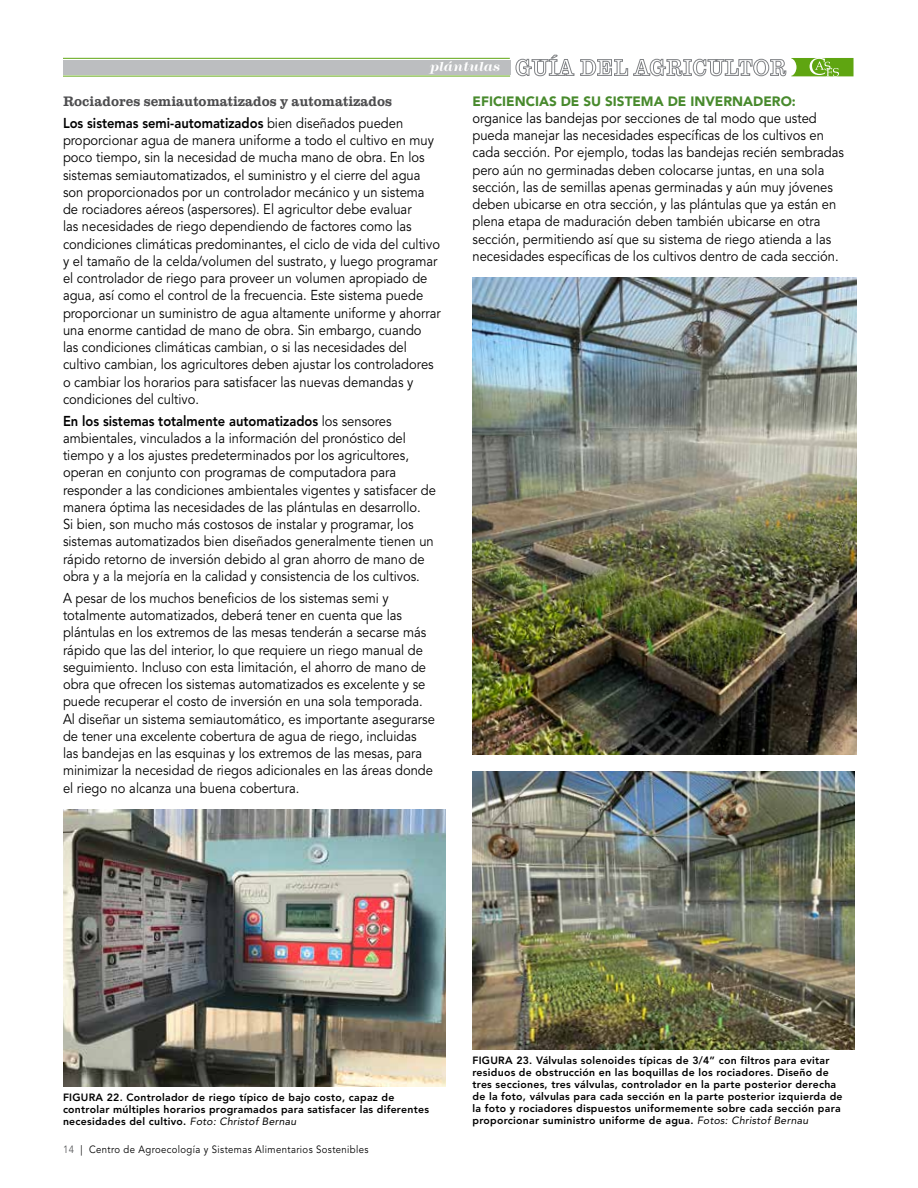
<style>
.page{position:relative;width:918px;height:1188px;background:#fff}
.page>*{position:absolute;margin:0;border:0;box-sizing:border-box;transform-origin:0 0}
.t1{font:14.25px/17.2px "Avenir LT Std";color:#000;scale:.91 1}
.t2{font:700 14.25px "Clarendon";color:#4d4d4f;scale:.95 1}
.t3{font:italic 700 13.65px "Modern 216";color:#fff}
.t4{font:900 13.5px "Avenir LT Std";color:#488a2d}
.t5{font:800 10.5px/12px "Avenir LT Std";letter-spacing:.025em;color:#000}
.t6{font:10.5px "Avenir LT Std";letter-spacing:.04em;color:#000;scale:.91 1}
.s1{font-size:13.2px}
.s2{font-weight:800}
.s3{font-weight:400;font-style:italic}
.s4{color:#58595b}
</style>
<div class="page">
<hr style="left:63px;top:58px;width:447px;height:1px;background:#5fa511">
<hr style="left:63px;top:76px;width:447px;height:1px;background:#5fa511">
<div style="left:63px;top:60px;width:447px;height:14px;background:#bcbec0"></div>
<svg style="left:515px;top:55px;width:339px;height:22px"></svg>
<img style="left:63px;top:809px;width:383px;height:277px">
<img style="left:472px;top:278px;width:385px;height:477px">
<img style="left:472px;top:772px;width:383px;height:278px">
<p class="t3" style="left:430px;top:58px;width:72px"><span class="s1">pl</span>án<span class="s1">t</span>u<span class="s1">l</span>as</p>
<p class="t4" style="left:472px;top:93px;width:325px">EFICIENCIAS DE SU SISTEMA DE INVERNADERO:</p>
<p class="t1" style="left:472px;top:110px;width:410px">organice las bandejas por secciones de tal modo que usted pueda manejar las necesidades específicas de los cultivos en cada sección. Por ejemplo, todas las bandejas recién sembradas pero aún no germinadas deben colocarse juntas, en una sola sección, las de semillas apenas germinadas y aún muy jóvenes deben ubicarse en otra sección, y las plántulas que ya están en plena etapa de maduración deben también ubicarse en otra sección, permitiendo así que su sistema de riego atienda a las necesidades específicas de los cultivos dentro de cada sección.</p>
<p class="t2" style="left:63px;top:93px;width:348px">Rociadores semiautomatizados y automatizados</p>
<p class="t1" style="left:63px;top:115px;width:417px"><span class="s2">Los sistemas semi-automatizados</span> bien diseñados pueden proporcionar agua de manera uniforme a todo el cultivo en muy poco tiempo, sin la necesidad de mucha mano de obra. En los sistemas semiautomatizados, el suministro y el cierre del agua son proporcionados por un controlador mecánico y un sistema de rociadores aéreos (aspersores). El agricultor debe evaluar<br>las necesidades de riego dependiendo de factores como las condiciones climáticas predominantes, el ciclo de vida del cultivo y el tamaño de la celda/volumen del sustrato, y luego programar el controlador de riego para proveer un volumen apropiado de agua, así como el control de la frecuencia. Este sistema puede proporcionar un suministro de agua altamente uniforme y ahorrar una enorme cantidad de mano de obra. Sin embargo, cuando<br>las condiciones climáticas cambian, o si las necesidades del cultivo cambian, los agricultores deben ajustar los controladores o cambiar los horarios para satisfacer las nuevas demandas y condiciones del cultivo.</p>
<p class="t1" style="left:63px;top:413px;width:411px"><span class="s2">En los sistemas totalmente automatizados</span> los sensores ambientales, vinculados a la información del pronóstico del tiempo y a los ajustes predeterminados por los agricultores, operan en conjunto con programas de computadora para responder a las condiciones ambientales vigentes y satisfacer de manera óptima las necesidades de las plántulas en desarrollo.<br>Si bien, son mucho más costosos de instalar y programar, los sistemas automatizados bien diseñados generalmente tienen un rápido retorno de inversión debido al gran ahorro de mano de obra y a la mejoría en la calidad y consistencia de los cultivos.</p>
<p class="t1" style="left:63px;top:590px;width:410px">A pesar de los muchos beneficios de los sistemas semi y totalmente automatizados, deberá tener en cuenta que las plántulas en los extremos de las mesas tenderán a secarse más rápido que las del interior, lo que requiere un riego manual de seguimiento. Incluso con esta limitación, el ahorro de mano de obra que ofrecen los sistemas automatizados es excelente y se puede recuperar el costo de inversión en una sola temporada.<br>Al diseñar un sistema semiautomático, es importante asegurarse de tener una excelente cobertura de agua de riego, incluidas las bandejas en las esquinas y los extremos de las mesas, para minimizar la necesidad de riegos adicionales en las áreas donde el riego no alcanza una buena cobertura.</p>
<p class="t5" style="left:63px;top:1091px;width:368px">FIGURA 22. Controlador de riego típico de bajo costo, capaz de controlar múltiples horarios programados para satisfacer las diferentes necesidades del cultivo. <span class="s3">Foto: Christof Bernau</span></p>
<p class="t6" style="left:63px;top:1144px;width:337px"><span class="s4">14</span> | Centro de Agroecología y Sistemas Alimentarios Sostenibles</p>
<p class="t5" style="left:472px;top:1055px;width:372px">FIGURA 23. Válvulas solenoides típicas de 3/4” con filtros para evitar residuos de obstrucción en las boquillas de los rociadores. Diseño de tres secciones, tres válvulas, controlador en la parte posterior derecha de la foto, válvulas para cada sección en la parte posterior izquierda de la foto y rociadores dispuestos uniformemente sobre cada sección para proporcionar suministro uniforme de agua. <span class="s3">Fotos: Christof Bernau</span></p>
</div>
